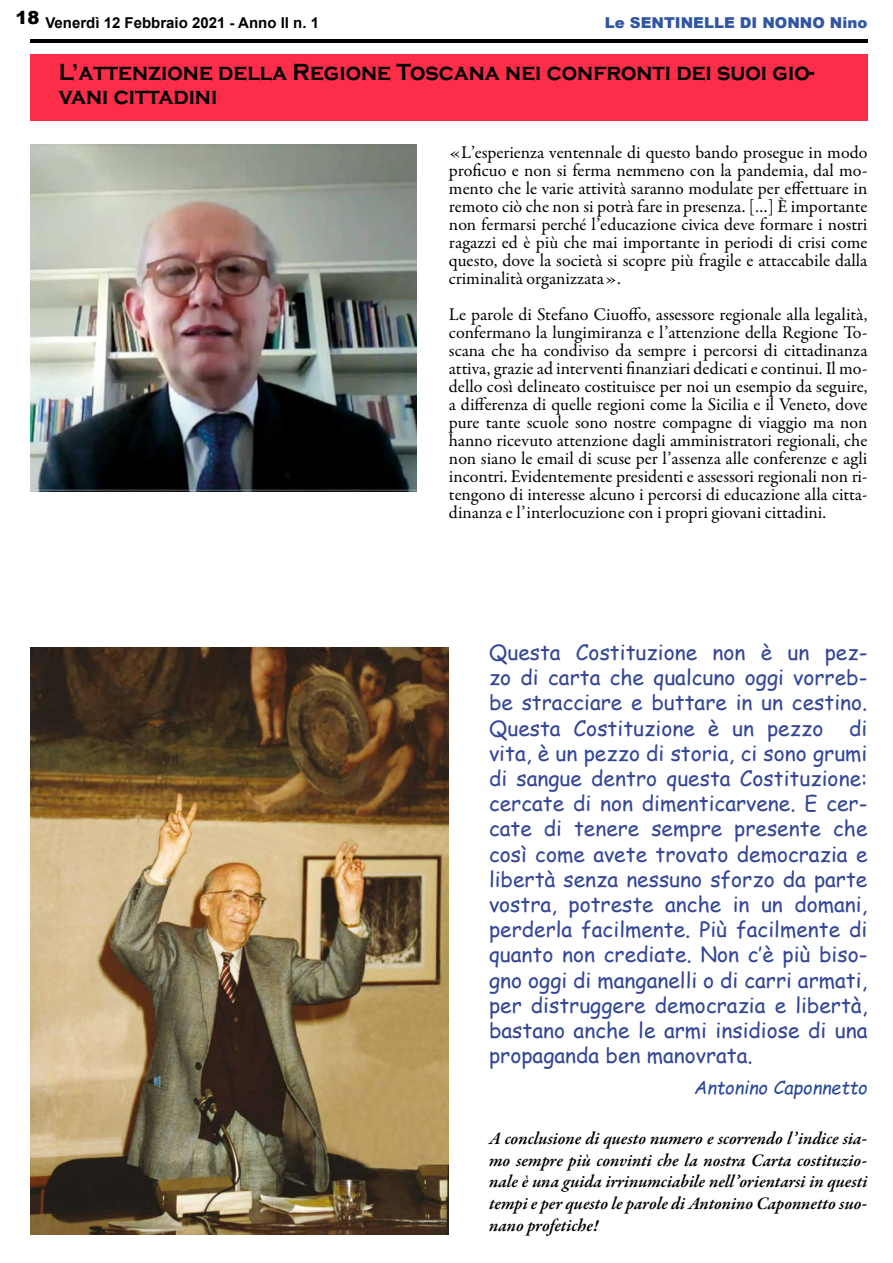
<style>
.page{position:relative;width:893px;height:1263px;background:#fff}
.page>*{position:absolute;margin:0;border:0;box-sizing:border-box;transform-origin:0 0}
.t1{font:700 24px/24px "Copperplate Gothic";color:#000;scale:.9 1}
.t2{font:21px/25.2px "Comic Sans MS";color:#344697;text-align:justify}
.t3{font:18px/18px "Garamond Premr Pro";color:#000;text-align:justify}
.t4{font:italic 600 18px/21.6px "Garamond Premr Pro";letter-spacing:-.005em;color:#000;text-align:justify}
.t5{font:italic 18px "Comic Sans MS";color:#284798}
.t6{font:700 15px "Arial";color:#000}
.t7{font:900 15px "Arial";color:#3055a3}
</style>
<div class="page">
<hr style="left:30px;top:39px;width:837px;height:3px;background:#000">
<div style="left:30px;top:54px;width:837px;height:67px;background:#fc2d49"></div>
<img style="left:30px;top:145px;width:386px;height:346px">
<img style="left:30px;top:647px;width:419px;height:587px">
<p class="t6" style="left:16px;top:12px;width:305px"><sup>18</sup> Venerdì 12 Febbraio 2021 - Anno II n. 1</p>
<p class="t7" style="left:605px;top:12px;width:264px">Le SENTINELLE DI NONNO Nino</p>
<h1 class="t1" style="left:59px;top:60px;width:841px">L’attenzione della Regione Toscana nei confronti dei suoi gio&shy;vani cittadini</h1>
<p class="t3" style="left:449px;top:144px;width:420px">«L’esperienza ventennale di questo bando prosegue in modo proficuo e non si ferma nemmeno con la pandemia, dal mo&shy;mento che le varie attività saranno modulate per effettuare in remoto ciò che non si potrà fare in presenza. […] È importante non fermarsi perché l’educazione civica deve formare i nostri ragazzi ed è più che mai importante in periodi di crisi come questo, dove la società si scopre più fragile e attaccabile dalla criminalità organizzata».</p>
<p class="t3" style="left:449px;top:306px;width:420px">Le parole di Stefano Ciuoffo, assessore regionale alla legalità, confermano la lungimiranza e l’attenzione della Regione To&shy;scana che ha condiviso da sempre i percorsi di cittadinanza attiva, grazie ad interventi finanziari dedicati e continui. Il mo&shy;dello così delineato costituisce per noi un esempio da seguire, a differenza di quelle regioni come la Sicilia e il Veneto, dove pure tante scuole sono nostre compagne di viaggio ma non hanno ricevuto attenzione dagli amministratori regionali, che non siano le email di scuse per l’assenza alle conferenze e agli incontri. Evidentemente presidenti e assessori regionali non ri&shy;tengono di interesse alcuno i percorsi di educazione alla citta&shy;dinanza e l’interlocuzione con i propri giovani cittadini.</p>
<p class="t2" style="left:489px;top:639px;width:380px">Questa Costituzione non è un pez&shy;zo di carta che qualcuno oggi vorreb&shy;be stracciare e buttare in un cestino.<br>Questa Costituzione è un pezzo di vita, è un pezzo di storia, ci sono grumi di sangue dentro questa Costituzione: cercate di non dimenticarvene. E cer&shy;cate di tenere sempre presente che così come avete trovato democrazia e libertà senza nessuno sforzo da parte vostra, potreste anche in un domani, perderla facilmente. Più facilmente di quanto non crediate. Non c’è più biso&shy;gno oggi di manganelli o di carri armati, per distruggere democrazia e libertà, bastano anche le armi insidiose di una propaganda ben manovrata.</p>
<p class="t5" style="left:694px;top:1074px;width:175px">Antonino Caponnetto</p>
<p class="t4" style="left:489px;top:1129px;width:380px">A conclusione di questo numero e scorrendo l’indice sia&shy;mo sempre più convinti che la nostra Carta costituzio&shy;nale è una guida irrinumciabile nell’orientarsi in questi tempi e per questo le parole di Antonino Caponnetto suo&shy;nano profetiche!</p>
</div>
